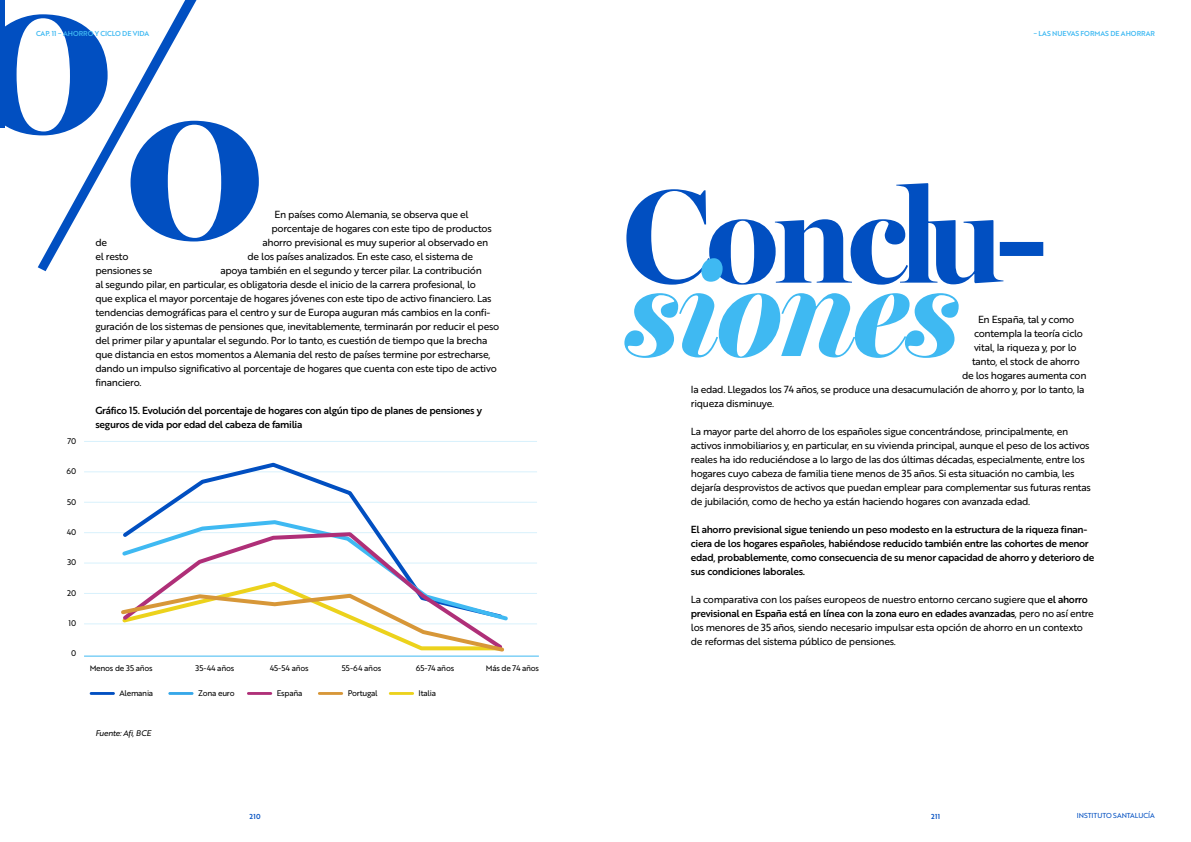
<style>
.page{position:relative;width:1191px;height:842px;background:#fff}
.page>*{position:absolute;margin:0;border:0;box-sizing:border-box;transform-origin:0 0}
.t1{font:10px/14px "Brother 1816 Regular";letter-spacing:-.03em;color:#000}
.t2{font:10px/14px "Brother 1816 Medium";letter-spacing:-.03em;color:#000}
.t3{font:8px "Brother 1816 Regular";letter-spacing:-.03em;color:#000}
.t4{font:8px "Brother 1816 Regular Italic";letter-spacing:-.03em;color:#000}
.t5{font:7px "Brother 1816 Medium";color:#3fb9f2}
.t6{font:7px "Brother 1816 Regular";color:#014fc1}
.t7{font:7px "Brother 1816 Medium";letter-spacing:.04em;color:#014fc1}
.s1{font-family:"Brother 1816 Medium"}
.s2{font-family:"Brother 1816 Regular"}
</style>
<div class="page">
<svg style="left:626px;top:183px;width:417px;height:101px"></svg>
<svg style="left:624px;top:258px;width:334px;height:100px"></svg>
<hr style="left:90px;top:692px;width:25px;height:3px;background:#014fc1">
<hr style="left:168px;top:692px;width:25px;height:3px;background:#36a7e9">
<hr style="left:247px;top:692px;width:25px;height:3px;background:#af2f78">
<hr style="left:318px;top:692px;width:25px;height:3px;background:#d79738">
<hr style="left:389px;top:692px;width:25px;height:3px;background:#ecd21c">
<hr style="left:84px;top:624px;width:453px;height:1px;background:#d8f1fc">
<hr style="left:84px;top:532px;width:453px;height:1px;background:#d8f1fc">
<hr style="left:84px;top:502px;width:453px;height:1px;background:#d8f1fc">
<hr style="left:84px;top:472px;width:453px;height:1px;background:#d8f1fc">
<hr style="left:84px;top:441px;width:453px;height:1px;background:#d8f1fc">
<hr style="left:84px;top:593px;width:453px;height:1px;background:#d8f1fc">
<hr style="left:84px;top:563px;width:453px;height:1px;background:#d8f1fc">
<hr style="left:84px;top:656px;width:455px;height:1px;background:#3fb9f2">
<svg style="left:119px;top:462px;width:386px;height:56px"></svg>
<svg style="left:129px;top:518px;width:382px;height:102px"></svg>
<svg style="left:119px;top:530px;width:387px;height:50px"></svg>
<svg style="left:118px;top:580px;width:389px;height:72px"></svg>
<svg style="left:5px;top:0;width:254px;height:271px"></svg>
<div style="left:0;top:0;width:5px;height:128px;background:#014fc1"></div>
<p class="t5" style="left:36px;top:28px;width:115px">CAP. 11 ~ AHORRO Y CICLO DE VIDA</p>
<p class="t1" style="left:271px;top:207px;width:222px;text-indent:3px">En países como Alemania, se observa que el porcentaje de hogares con este tipo de productos</p>
<p class="t3" style="left:67px;top:435px;width:11px">70</p>
<p class="t3" style="left:66px;top:466px;width:11px">60</p>
<p class="t3" style="left:67px;top:496px;width:11px">50</p>
<p class="t3" style="left:67px;top:526px;width:11px">40</p>
<p class="t3" style="left:67px;top:557px;width:11px">30</p>
<p class="t3" style="left:67px;top:587px;width:11px">20</p>
<p class="t3" style="left:68px;top:617px;width:9px">10</p>
<p class="t3" style="left:71px;top:647px;width:7px">0</p>
<p class="t1" style="left:95px;top:235px;width:13px">de</p>
<p class="t1" style="left:262px;top:235px;width:227px">ahorro previsional es muy superior al observado en</p>
<p class="t1" style="left:95px;top:249px;width:35px">el resto</p>
<p class="t1" style="left:247px;top:249px;width:227px">de los países analizados. En este caso, el sistema de</p>
<p class="t1" style="left:95px;top:263px;width:59px">pensiones se</p>
<p class="t1" style="left:95px;top:263px;width:405px;text-indent:125px">apoya también en el segundo y tercer pilar. La contribución<br>al segundo pilar, en particular, es obligatoria desde el inicio de la carrera profesional, lo<br>que explica el mayor porcentaje de hogares jóvenes con este tipo de activo financiero. Las tendencias demográficas para el centro y sur de Europa auguran más cambios en la confi&shy;guración de los sistemas de pensiones que, inevitablemente, terminarán por reducir el peso del primer pilar y apuntalar el segundo. Por lo tanto, es cuestión de tiempo que la brecha que distancia en estos momentos a Alemania del resto de países termine por estrecharse, dando un impulso significativo al porcentaje de hogares que cuenta con este tipo de activo financiero.</p>
<p class="t2" style="left:95px;top:403px;width:388px">Gráfico 15. Evolución del porcentaje de hogares con algún tipo de planes de pensiones y seguros de vida por edad del cabeza de familia</p>
<p class="t3" style="left:90px;top:662px;width:64px">Menos de 35 años</p>
<p class="t3" style="left:195px;top:662px;width:40px">35-44 años</p>
<p class="t3" style="left:270px;top:662px;width:40px">45-54 años</p>
<p class="t3" style="left:342px;top:662px;width:41px">55-64 años</p>
<p class="t3" style="left:416px;top:662px;width:40px">65-74 años</p>
<p class="t3" style="left:486px;top:662px;width:55px">Más de 74 años</p>
<p class="t3" style="left:119px;top:687px;width:35px">Alemania</p>
<p class="t3" style="left:198px;top:687px;width:38px">Zona euro</p>
<p class="t3" style="left:277px;top:687px;width:27px">España</p>
<p class="t3" style="left:348px;top:687px;width:31px">Portugal</p>
<p class="t3" style="left:418px;top:687px;width:19px">Italia</p>
<p class="t4" style="left:95px;top:727px;width:57px">Fuente: Afi, BCE</p>
<p class="t5" style="left:1033px;top:28px;width:123px">~ LAS NUEVAS FORMAS DE AHORRAR</p>
<p class="t1" style="left:978px;top:312px;width:98px">En España, tal y como</p>
<p class="t1" style="left:974px;top:326px;width:110px">contempla la teoría ciclo</p>
<p class="t1" style="left:974px;top:340px;width:104px">vital, la riqueza y, por lo</p>
<p class="t1" style="left:972px;top:354px;width:109px">tanto, el stock de ahorro</p>
<p class="t1" style="left:962px;top:368px;width:126px">de los hogares aumenta con</p>
<p class="t1" style="left:691px;top:382px;width:395px">la edad. Llegados los 74 años, se produce una desacumulación de ahorro y, por lo tanto, la</p>
<p class="t1" style="left:691px;top:396px;width:85px">riqueza disminuye.</p>
<p class="t1" style="left:691px;top:424px;width:401px">La mayor parte del ahorro de los españoles sigue concentrándose, principalmente, en activos inmobiliarios y, en particular, en su vivienda principal, aunque el peso de los activos reales ha ido reduciéndose a lo largo de las dos últimas décadas, especialmente, entre los hogares cuyo cabeza de familia tiene menos de 35 años. Si esta situación no cambia, les dejaría desprovistos de activos que puedan emplear para complementar sus futuras rentas de jubilación, como de hecho ya están haciendo hogares con avanzada edad.</p>
<p class="t2" style="left:691px;top:522px;width:405px">El ahorro previsional sigue teniendo un peso modesto en la estructura de la riqueza finan&shy;ciera de los hogares españoles, habiéndose reducido también entre las cohortes de menor edad, probablemente, como consecuencia de su menor capacidad de ahorro y deterioro de sus condiciones laborales.</p>
<p class="t1" style="left:691px;top:592px;width:398px">La comparativa con los países europeos de nuestro entorno cercano sugiere que <span class="s1">el ahorro</span></p>
<p class="t2" style="left:691px;top:606px;width:404px">previsional en España está en línea con la zona euro en edades avanzadas<span class="s2">, pero no así entre</span></p>
<p class="t1" style="left:691px;top:620px;width:394px">los menores de 35 años, siendo necesario impulsar esta opción de ahorro en un contexto de reformas del sistema público de pensiones.</p>
<p class="t7" style="left:250px;top:811px;width:13px">210</p>
<p class="t7" style="left:931px;top:811px;width:11px">211</p>
<p class="t6" style="left:1076px;top:811px;width:80px">INSTITUTO SANTALUCÍA</p>
</div>
